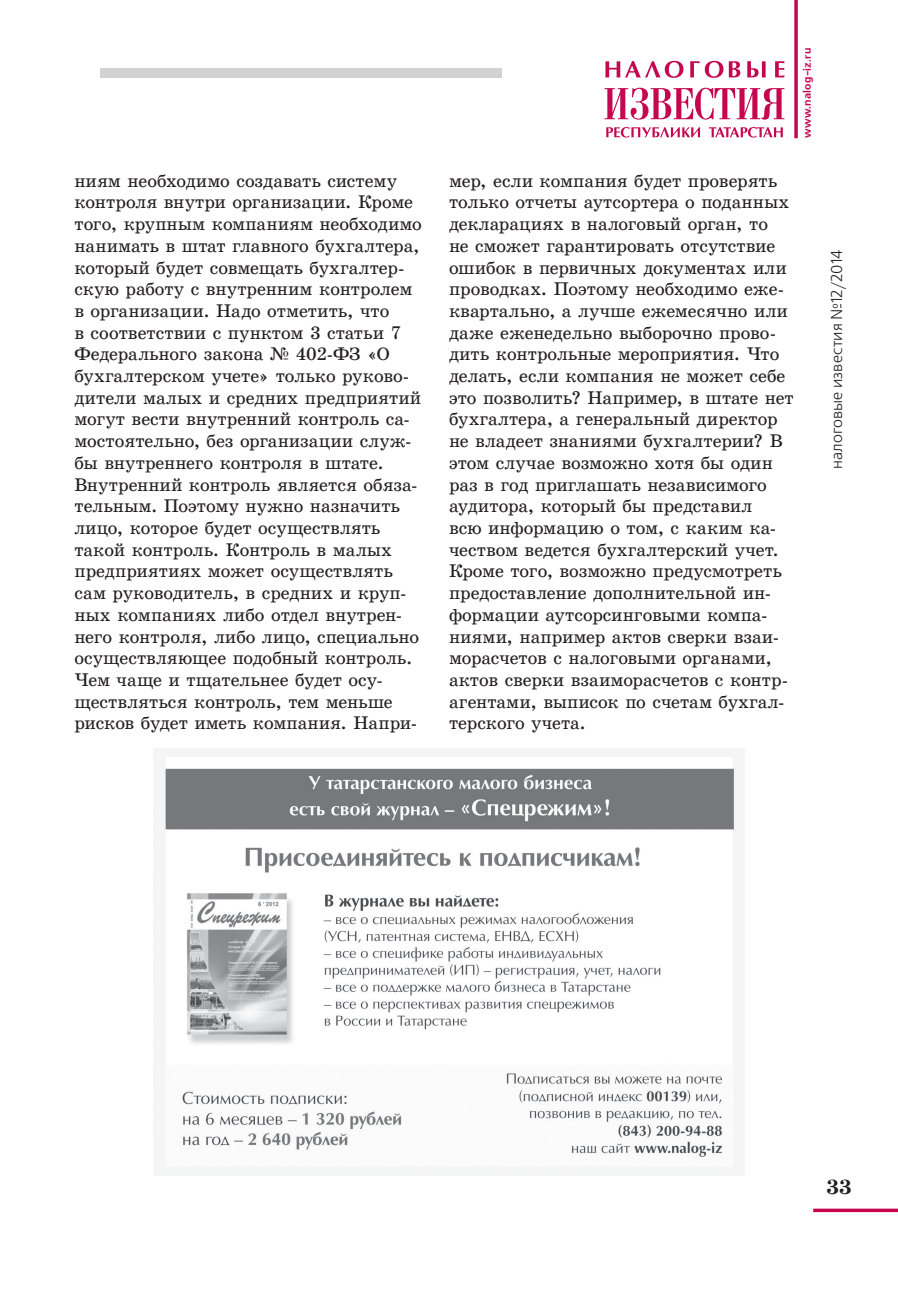
<style>
.page{position:relative;width:898px;height:1290px;background:#fff}
.page>*{position:absolute;margin:0;border:0;box-sizing:border-box;transform-origin:0 0}
.t1{font:700 21px "School Book Cyr";color:#231f20}
.t2{font:18.38px/21.7px "School Book Cyr";color:#231f20}
.t3{font:15.75px "Free Set C";letter-spacing:.005em;color:#231f20}
.t4{font:700 10.5px "Free Set C";letter-spacing:.02em;color:#c50750}
</style>
<div class="page">
<img style="left:154px;top:748px;width:590px;height:428px">
<svg style="left:813px;top:1212px;width:85px;height:1px"></svg>
<svg style="left:813px;top:1208px;width:85px;height:4px"></svg>
<div style="left:101px;top:68px;width:401px;height:10px;background:#d1d2d4"></div>
<svg style="left:604px;top:88px;width:180px;height:32px"></svg>
<svg style="left:605px;top:61px;width:179px;height:17px"></svg>
<svg style="left:606px;top:127px;width:177px;height:10px"></svg>
<svg style="left:794px;top:0;width:4px;height:138px"></svg>
<p class="t4" style="left:801px;top:138px;width:92px;rotate:-90deg">www.nalog-iz.ru</p>
<p class="t2" style="left:74px;top:169px;width:349px">ниям необходимо создавать систему контроля внутри организации. Кроме того, крупным компаниям необходимо нанимать в штат главного бухгалтера, который будет совмещать бухгалтер&shy;скую работу с внутренним контролем в организации. Надо отметить, что<br>в соответствии с пунктом 3 статьи 7<br>Федерального закона № 402-ФЗ «О бухгалтерском учете» только руково&shy;дители малых и средних предприятий могут вести внутренний контроль са&shy;мостоятельно, без организации служ&shy;бы внутреннего контроля в штате.<br>Внутренний контроль является обяза&shy;тельным. Поэтому нужно назначить лицо, которое будет осуществлять такой контроль. Контроль в малых предприятиях может осуществлять сам руководитель, в средних и круп&shy;ных компаниях либо отдел внутрен&shy;него контроля, либо лицо, специально осуществляющее подобный контроль.<br>Чем чаще и тщательнее будет осу&shy;ществляться контроль, тем меньше рисков будет иметь компания. Напри-</p>
<p class="t2" style="left:449px;top:169px;width:346px">мер, если компания будет проверять только отчеты аутсортера о поданных декларациях в налоговый орган, то<br>не сможет гарантировать отсутствие ошибок в первичных документах или проводках. Поэтому необходимо еже&shy;квартально, а лучше ежемесячно или даже еженедельно выборочно прово&shy;дить контрольные мероприятия. Что делать, если компания не может себе это позволить? Например, в штате нет бухгалтера, а генеральный директор не владеет знаниями бухгалтерии? В этом случае возможно хотя бы один раз в год приглашать независимого аудитора, который бы представил<br>всю информацию о том, с каким ка&shy;чеством ведется бухгалтерский учет.<br>Кроме того, возможно предусмотреть предоставление дополнительной ин&shy;формации аутсорсинговыми компа&shy;ниями, например актов сверки взаи&shy;морасчетов с налоговыми органами, актов сверки взаиморасчетов с контр&shy;агентами, выписок по счетам бухгал&shy;терского учета.</p>
<p class="t3" style="left:828px;top:469px;width:221px;rotate:-90deg">налоговые известия №12/2014</p>
<p class="t1" style="left:827px;top:1175px;width:26px">33</p>
</div>
